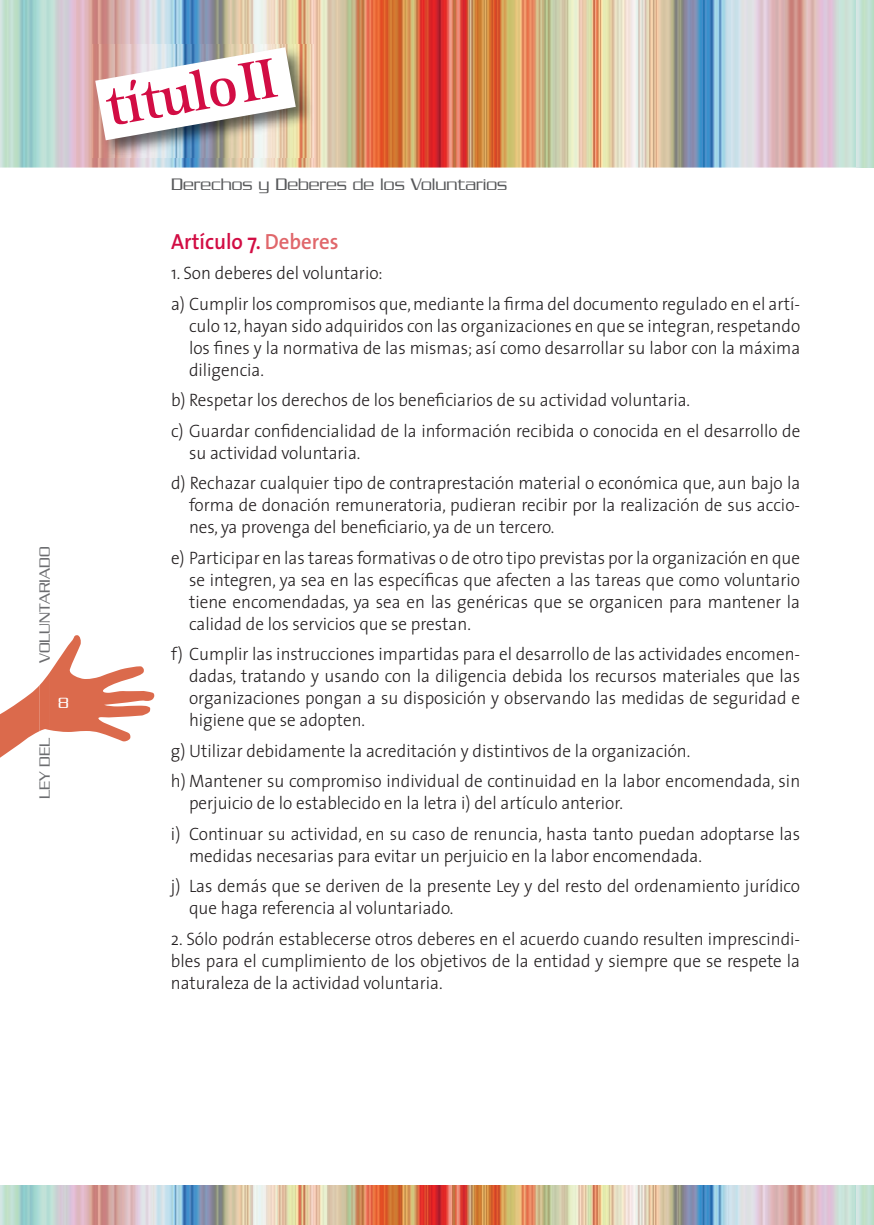
<style>
.page{position:relative;width:874px;height:1225px;background:#fff}
.page>*{position:absolute;margin:0;border:0;box-sizing:border-box;transform-origin:0 0}
.t1{font:700 58px "Rotis Serif Std";color:#d20d44}
.t2{font:600 22px "The Sans";color:#d20d44;scale:.95 1}
.t3{font:300 18px/22px "The Sans";color:#231f20;scale:.95 1}
.t4{font:300 18px "Serpentine Std";color:#57585a}
.t5{font:300 16px "Serpentine Std";color:#6c6d70}
.t6{font:300 16px "Serpentine Std";color:#fff}
.s1{color:#e0676b}
</style>
<div class="page">
<img style="left:0;top:1185px;width:873px;height:40px">
<img style="left:0;top:0;width:873px;height:167px">
<svg style="left:0;top:635px;width:155px;height:122px"></svg>
<img style="left:92px;top:45px;width:222px;height:113px">
<svg style="left:95px;top:47px;width:200px;height:93px"></svg>
<p class="t5" style="left:36px;top:663px;width:118px;rotate:-90deg">VOLUNTARIADO</p>
<p class="t6" style="left:58px;top:693px;width:12px">8</p>
<p class="t5" style="left:36px;top:799px;width:63px;rotate:-90deg">LEY DEL</p>
<h1 class="t1" style="left:100px;top:73px;width:174px;rotate:-10deg">título II</h1>
<p class="t4" style="left:171px;top:175px;width:337px">Derechos y Deberes de los Voluntarios</p>
<p class="t2" style="left:171px;top:223px;width:178px">Artículo 7. <span class="s1">Deberes</span></p>
<p class="t3" style="left:171px;top:257px;width:663px;line-height:30.6px">1. Son deberes del voluntario:<br>a) Cumplir los compromisos que, mediante la firma del documento regulado en el artí-</p>
<p class="t3" style="left:189px;top:314px;width:644px;text-align:justify">culo 12, hayan sido adquiridos con las organizaciones en que se integran, respetando los fines y la normativa de las mismas; así como desarrollar su labor con la máxima diligencia.</p>
<p class="t3" style="left:171px;top:384px;width:663px;line-height:30.6px">b) Respetar los derechos de los beneficiarios de su actividad voluntaria.<br>c) Guardar confidencialidad de la información recibida o conocida en el desarrollo de</p>
<p class="t3" style="left:171px;top:436px;width:663px;line-height:30.6px;text-indent:18px">su actividad voluntaria.<br>d) Rechazar cualquier tipo de contraprestación material o económica que, aun bajo la</p>
<p class="t3" style="left:189px;top:493px;width:644px">forma de donación remuneratoria, pudieran recibir por la realización de sus accio&shy;nes, ya provenga del beneficiario, ya de un tercero.</p>
<p class="t3" style="left:189px;top:546px;width:644px;text-align:justify;text-indent:-18px">e) Participar en las tareas formativas o de otro tipo previstas por la organización en que se integren, ya sea en las específicas que afecten a las tareas que como voluntario tiene encomendadas, ya sea en las genéricas que se organicen para mantener la calidad de los servicios que se prestan.</p>
<p class="t3" style="left:189px;top:642px;width:644px;text-align:justify;text-indent:-18px">f) Cumplir las instrucciones impartidas para el desarrollo de las actividades encomen&shy;dadas, tratando y usando con la diligencia debida los recursos materiales que las organizaciones pongan a su disposición y observando las medidas de seguridad e higiene que se adopten.</p>
<p class="t3" style="left:171px;top:734px;width:663px;line-height:30.6px">g) Utilizar debidamente la acreditación y distintivos de la organización.<br>h) Mantener su compromiso individual de continuidad en la labor encomendada, sin</p>
<p class="t3" style="left:171px;top:787px;width:663px;line-height:30.6px;text-indent:18px">perjuicio de lo establecido en la letra i) del artículo anterior.<br>i) Continuar su actividad, en su caso de renuncia, hasta tanto puedan adoptarse las</p>
<p class="t3" style="left:171px;top:840px;width:663px;line-height:30.6px;text-indent:18px">medidas necesarias para evitar un perjuicio en la labor encomendada.<br>j) Las demás que se deriven de la presente Ley y del resto del ordenamiento jurídico</p>
<p class="t3" style="left:189px;top:896px;width:280px">que haga referencia al voluntariado.</p>
<p class="t3" style="left:171px;top:927px;width:663px;text-align:justify">2. Sólo podrán establecerse otros deberes en el acuerdo cuando resulten imprescindi&shy;bles para el cumplimiento de los objetivos de la entidad y siempre que se respete la naturaleza de la actividad voluntaria.</p>
</div>
